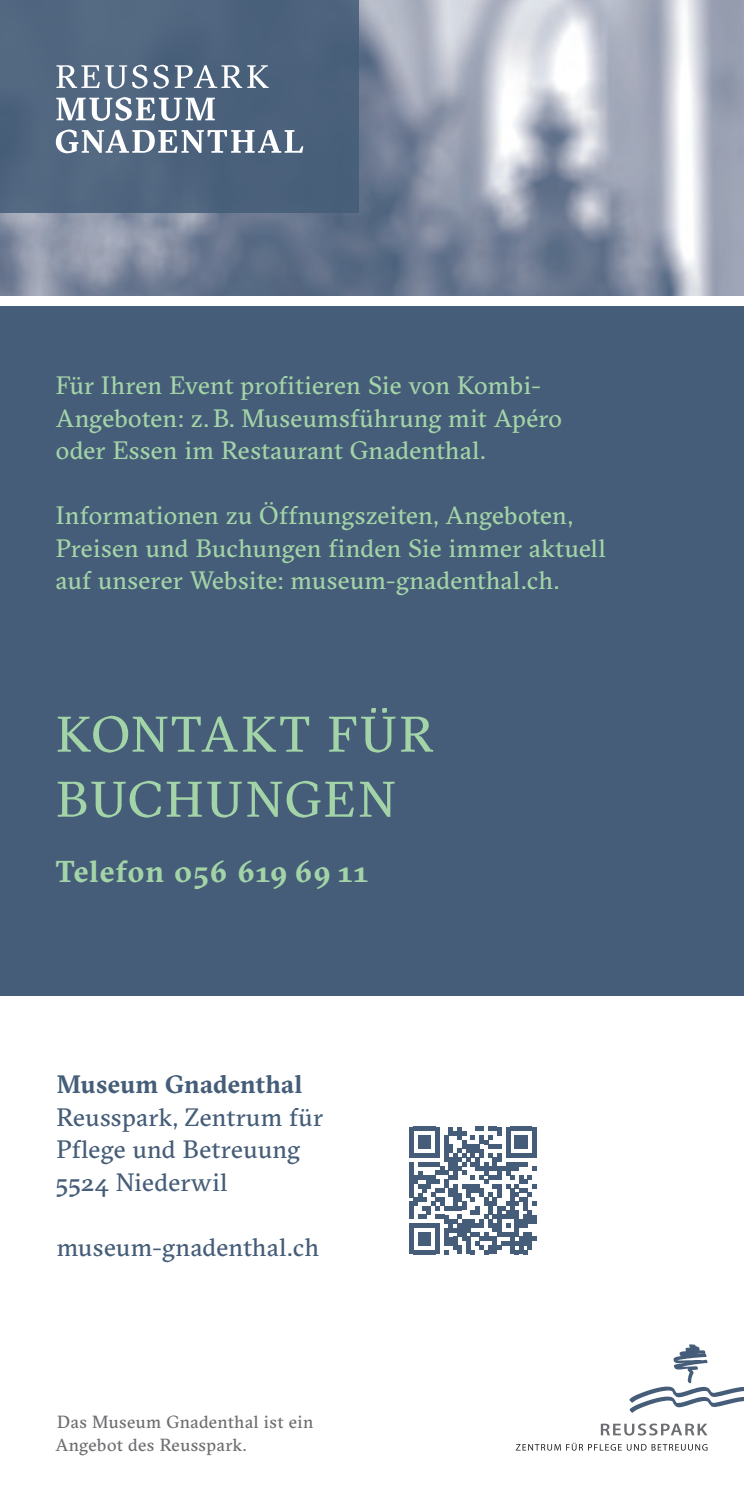
<style>
.page{position:relative;width:744px;height:1489px;background:#fff}
.page>*{position:absolute;margin:0;border:0;box-sizing:border-box;transform-origin:0 0}
.t1{font:50px/65px "GT Sectra";letter-spacing:.05em;color:#a3d4a8}
.t2{font:700 30px "GT Sectra";letter-spacing:.035em;color:#a3d4a8}
.t3{font:25px/32.5px "GT Sectra";letter-spacing:.01em;color:#a3d4a8}
.t4{font:25px/32.5px "GT Sectra";letter-spacing:.015em;color:#455d78}
.t5{font:700 25px "GT Sectra";letter-spacing:.01em;color:#455d78}
.t6{font:17.5px/22.5px "GT Sectra";letter-spacing:.02em;color:#6c6d70}
</style>
<div class="page">
<div style="left:0;top:306px;width:743px;height:689px;background:#455d78"></div>
<img style="left:0;top:0;width:743px;height:295px">
<div style="left:0;top:0;width:359px;height:213px;background:#4d637d"></div>
<svg style="left:56px;top:97px;width:159px;height:24px"></svg>
<svg style="left:56px;top:65px;width:212px;height:24px"></svg>
<svg style="left:56px;top:129px;width:247px;height:24px"></svg>
<svg style="left:409px;top:1126px;width:127px;height:128px"></svg>
<svg style="left:629px;top:1344px;width:114px;height:68px"></svg>
<svg style="left:600px;top:1423px;width:107px;height:12px"></svg>
<svg style="left:516px;top:1444px;width:44px;height:6px"></svg>
<svg style="left:566px;top:1442px;width:141px;height:8px"></svg>
<p class="t3" style="left:56px;top:369px;width:507px">Für Ihren Event profitieren Sie von Kombi-<br>Angeboten: z. B. Museumsführung mit Apéro oder Essen im Restaurant Gnadenthal.</p>
<p class="t3" style="left:56px;top:499px;width:551px">Informationen zu Öffnungszeiten, Angeboten,<br>Preisen und Buchungen finden Sie immer aktuell auf unserer Website: museum-gnadenthal.ch.</p>
<h1 class="t1" style="left:56px;top:702px;width:378px">KONTAKT FÜR<br>BUCHUNGEN</h1>
<p class="t2" style="left:56px;top:853px;width:314px">Telefon 056 619 69 11</p>
<p class="t5" style="left:57px;top:1069px;width:247px">Museum Gnadenthal</p>
<p class="t4" style="left:56px;top:1100px;width:268px">Reusspark, Zentrum für<br>Pflege und Betreuung<br>5524 Niederwil</p>
<p class="t4" style="left:57px;top:1230px;width:264px">museum-gnadenthal.ch</p>
<p class="t6" style="left:55px;top:1410px;width:259px">Das Museum Gnadenthal ist ein<br>Angebot des Reusspark.</p>
</div>
